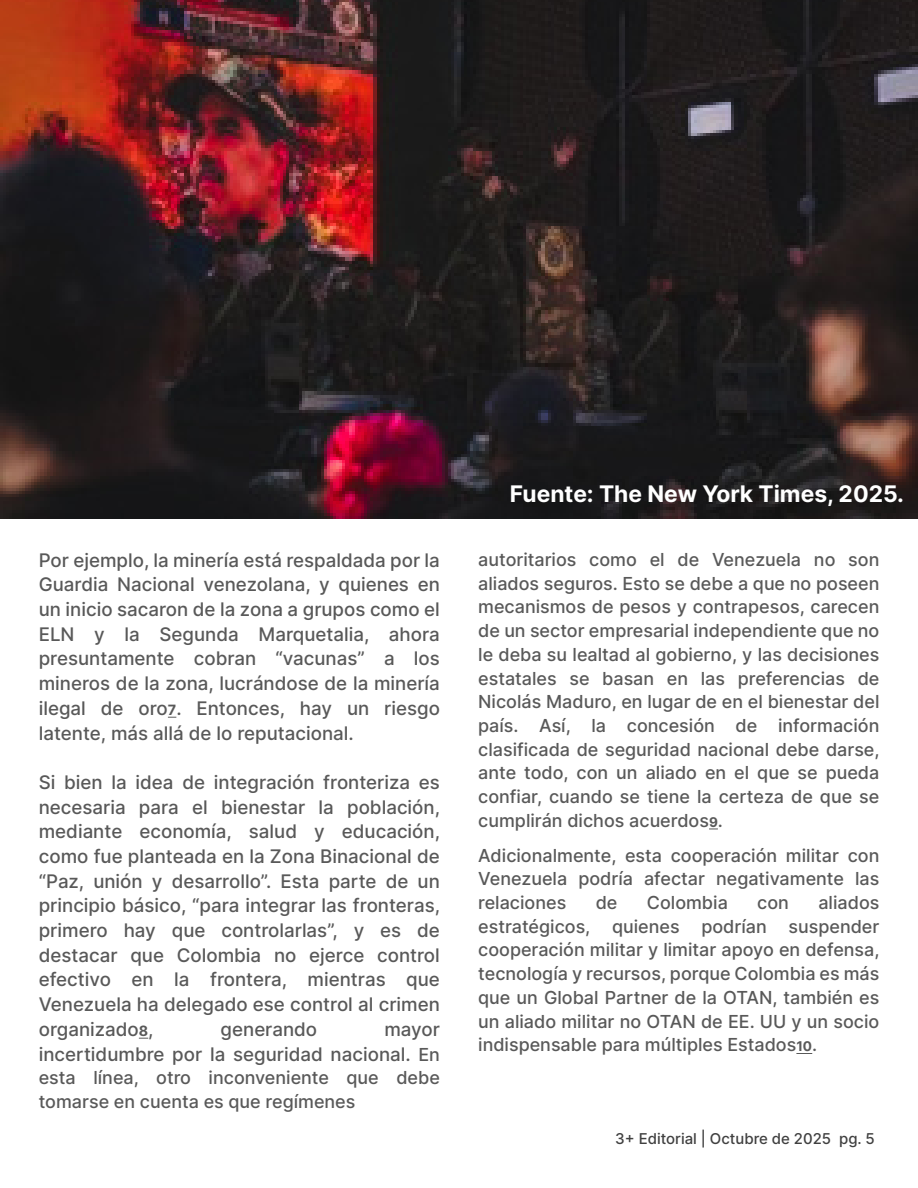
<style>
.page{position:relative;width:918px;height:1188px;background:#fff}
.page>*{position:absolute;margin:0;border:0;box-sizing:border-box;transform-origin:0 0}
.t1{font:700 22.8px "Inter";color:#fff}
.t2{font:500 18.75px/24.8px "Inter";color:#595959;text-align:justify}
.t3{font:500 18px/23.7px "Inter";color:#595959;text-align:justify}
.t4{font:500 15px "Inter";color:#404040}
.s1{font-weight:700;font-size:14.25px}
.s2{font-size:18px}
.s3{font-weight:700;font-size:13.5px}
</style>
<div class="page">
<svg style="left:796px;top:1053px;width:16px;height:1px"></svg>
<img style="left:0;top:0;width:918px;height:519px">
<p class="t2" style="left:39px;top:547px;width:403px">Por ejemplo, la minería está respaldada por la Guardia Nacional venezolana, y quienes en un inicio sacaron de la zona a grupos como el ELN y la Segunda Marquetalia, ahora presuntamente cobran “vacunas” a los mineros de la zona, lucrándose de la minería ilegal de oro<span class="s1">7</span>. Entonces, hay un riesgo latente, más allá de lo reputacional.</p>
<p class="t2" style="left:39px;top:769px;width:403px">Si bien la idea de integración fronteriza es necesaria para el bienestar la población, mediante economía, salud y educación, como fue planteada en la Zona Binacional de “Paz, unión y desarrollo”. Esta parte de un principio básico, “para integrar las fronteras, primero hay que controlarlas”, y es de destacar que Colombia no ejerce control efectivo en la frontera, mientras que Venezuela ha delegado ese control al crimen organizado<span class="s1">8</span>,</p>
<p class="t2" style="left:221px;top:1016px;width:98px">generando</p>
<p class="t2" style="left:39px;top:1016px;width:403px;text-align:right">mayor<br>incertidumbre por la seguridad nacional. <span class="s2">En</span></p>
<p class="t3" style="left:39px;top:1065px;width:403px">esta línea, otro inconveniente que debe tomarse en cuenta es que regímenes</p>
<p class="t1" style="left:510px;top:476px;width:396px">Fuente: The New York Times, 2025.</p>
<p class="t3" style="left:478px;top:547px;width:403px">autoritarios como el de Venezuela no son aliados seguros. Esto se debe a que no poseen mecanismos de pesos y contrapesos, carecen de un sector empresarial independiente que no le deba su lealtad al gobierno, y las decisiones estatales se basan en las preferencias de Nicolás Maduro, en lugar de en el bienestar del país. Así, la concesión de información clasificada de seguridad nacional debe darse, ante todo, con un aliado en el que se pueda confiar, cuando se tiene la certeza de que se cumplirán dichos acuerdos<span class="s3">9</span>.</p>
<p class="t3" style="left:478px;top:843px;width:403px">Adicionalmente, esta cooperación militar con Venezuela podría afectar negativamente las relaciones</p>
<p class="t3" style="left:478px;top:890px;width:403px;text-indent:340px">aliados estratégicos, quienes podrían suspender cooperación militar y limitar apoyo en defensa, tecnología y recursos, porque Colombia es más que un Global Partner de la OTAN, también es un aliado militar no OTAN de EE. UU y un socio indispensable para múltiples Estados<span class="s3">10</span>.</p>
<p class="t3" style="left:596px;top:890px;width:23px">de</p>
<p class="t3" style="left:647px;top:890px;width:83px">Colombia</p>
<p class="t3" style="left:757px;top:890px;width:33px">con</p>
<p class="t4" style="left:615px;top:1128px;width:261px">3+ Editorial | Octubre de 2025 pg. 5</p>
</div>
